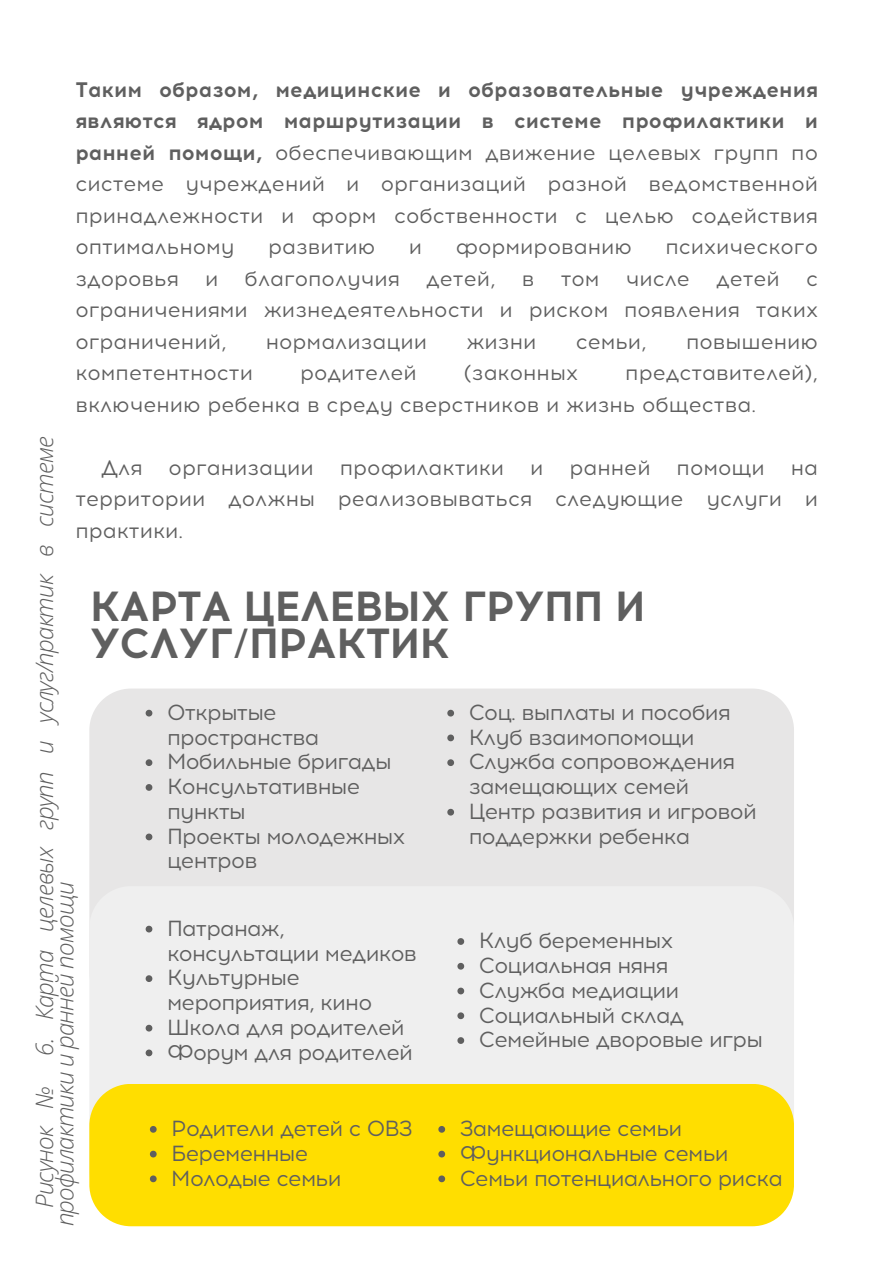
<style>
.page{position:relative;width:893px;height:1264px;background:#fff}
.page>*{position:absolute;margin:0;border:0;box-sizing:border-box;transform-origin:0 0}
.t1{font:700 42px/37.2px "Acrom";letter-spacing:-.035em;color:#5f5f5f}
.t2{font:italic 300 24px/20.2px "Open Sans";letter-spacing:-.035em;color:#5f5f5f}
.t3{font:21.9px/24.8px "Acrom";letter-spacing:-.035em;color:#5f5f5f}
.t4{font:21px/31.5px "Acrom";color:#5f5f5f;text-align:justify}
.s1{font-weight:700}
</style>
<div class="page">
<div style="left:89px;top:688px;width:705px;height:198px;background:#e7e6e6"></div>
<svg style="left:146px;top:709px;width:6px;height:7px"></svg>
<svg style="left:146px;top:759px;width:6px;height:7px"></svg>
<svg style="left:146px;top:784px;width:6px;height:6px"></svg>
<svg style="left:146px;top:833px;width:6px;height:7px"></svg>
<svg style="left:447px;top:709px;width:7px;height:7px"></svg>
<svg style="left:447px;top:734px;width:7px;height:7px"></svg>
<svg style="left:447px;top:759px;width:7px;height:7px"></svg>
<svg style="left:447px;top:808px;width:7px;height:7px"></svg>
<div style="left:89px;top:886px;width:705px;height:197px;background:#efefef"></div>
<div style="left:89px;top:1083px;width:705px;height:143px;background:#ffde00"></div>
<svg style="left:150px;top:1125px;width:7px;height:7px"></svg>
<svg style="left:150px;top:1150px;width:7px;height:7px"></svg>
<svg style="left:150px;top:1175px;width:7px;height:7px"></svg>
<svg style="left:438px;top:1125px;width:7px;height:7px"></svg>
<svg style="left:438px;top:1150px;width:7px;height:7px"></svg>
<svg style="left:438px;top:1175px;width:7px;height:7px"></svg>
<svg style="left:146px;top:925px;width:6px;height:7px"></svg>
<svg style="left:146px;top:975px;width:6px;height:7px"></svg>
<svg style="left:146px;top:1024px;width:6px;height:7px"></svg>
<svg style="left:146px;top:1049px;width:6px;height:7px"></svg>
<svg style="left:457px;top:938px;width:7px;height:6px"></svg>
<svg style="left:457px;top:962px;width:7px;height:7px"></svg>
<svg style="left:457px;top:987px;width:7px;height:7px"></svg>
<svg style="left:457px;top:1012px;width:7px;height:7px"></svg>
<svg style="left:457px;top:1037px;width:7px;height:6px"></svg>
<p class="t4" style="left:75px;top:74px;width:744px"><span class="s1">Таким образом, медицинские и образовательные учреждения являются ядром маршрутизации в системе профилактики и ранней помощи,</span> обеспечивающим движение целевых групп по системе учреждений и организаций разной ведомственной принадлежности и форм собственности с целью содействия оптимальному</p>
<p class="t4" style="left:75px;top:231px;width:744px;text-indent:590px">психического здоровья и благополучия детей, в том числе детей с ограничениями жизнедеятельности и риском появления таких ограничений,</p>
<p class="t4" style="left:268px;top:231px;width:109px">развитию</p>
<p class="t4" style="left:409px;top:231px;width:15px">и</p>
<p class="t4" style="left:455px;top:231px;width:178px">формированию</p>
<p class="t4" style="left:266px;top:326px;width:163px">нормализации</p>
<p class="t4" style="left:466px;top:326px;width:72px">жизни</p>
<p class="t4" style="left:575px;top:326px;width:73px">семьи,</p>
<p class="t4" style="left:686px;top:326px;width:134px">повышению</p>
<p class="t4" style="left:75px;top:357px;width:744px;text-indent:550px">представителей), включению ребенка в среду сверстников и жизнь общества.</p>
<p class="t4" style="left:75px;top:357px;width:179px">компетентности</p>
<p class="t4" style="left:300px;top:357px;width:118px">родителей</p>
<p class="t4" style="left:464px;top:357px;width:116px">(законных</p>
<p class="t2" style="left:34px;top:1226px;width:791px;text-indent:170px;rotate:-90deg">6. Карта целевых групп и услуг/практик в системе профилактики и ранней помощи</p>
<p class="t4" style="left:75px;top:452px;width:744px;text-indent:26px">Для организации профилактики и ранней помощи на территории должны реализовываться следующие услуги и практики.</p>
<h1 class="t1" style="left:89px;top:588px;width:558px">КАРТА ЦЕЛЕВЫХ ГРУПП И<br>УСЛУГ/ПРАКТИК</h1>
<p class="t3" style="left:167px;top:700px;width:240px">Открытые пространства<br>Мобильные бригады<br>Консультативные пункты<br>Проекты молодежных центров</p>
<p class="t3" style="left:468px;top:700px;width:289px">Соц. выплаты и пособия<br>Клуб взаимопомощи<br>Служба сопровождения замещающих семей<br>Центр развития и игровой поддержки ребенка</p>
<p class="t3" style="left:167px;top:915px;width:251px">Патранаж, консультации медиков<br>Культурные мероприятия, кино<br>Школа для родителей<br>Форум для родителей</p>
<p class="t3" style="left:479px;top:928px;width:286px">Клуб беременных<br>Социальная няня<br>Служба медиации<br>Социальный склад<br>Семейные дворовые игры</p>
<p class="t2" style="left:34px;top:1207px;width:123px;rotate:-90deg">Рисунок №</p>
<p class="t3" style="left:171px;top:1115px;width:243px">Родители детей с ОВЗ<br>Беременные<br>Молодые семьи</p>
<p class="t3" style="left:460px;top:1115px;width:324px">Замещающие семьи<br>Функциональные семьи<br>Семьи потенциального риска</p>
</div>
